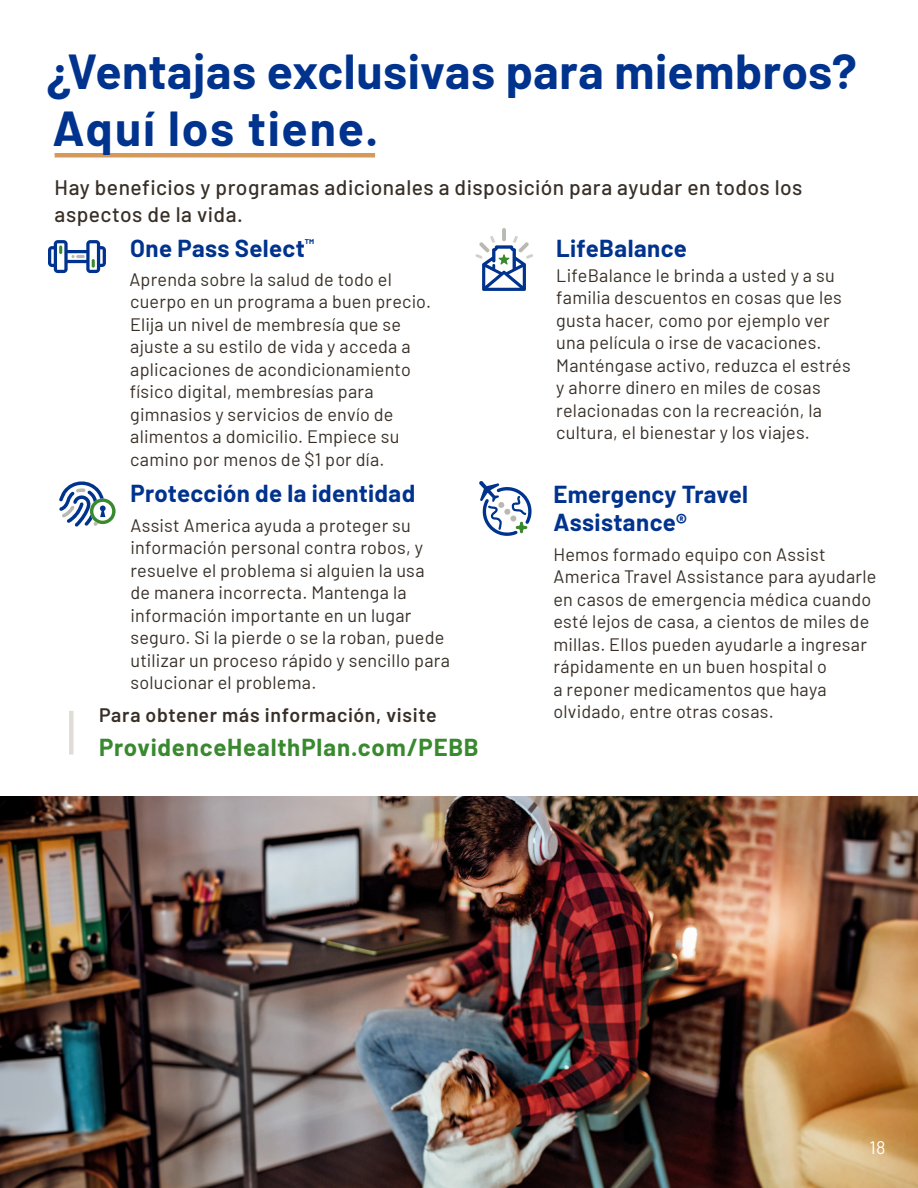
<style>
.page{position:relative;width:918px;height:1188px;background:#fff}
.page>*{position:absolute;margin:0;border:0;box-sizing:border-box;transform-origin:0 0}
.t1{font:700 48px "Barlow";letter-spacing:.01em;color:#00338e}
.t2{font:700 48px "Barlow";letter-spacing:.04em;color:#00338e}
.t3{font:700 24px/28.5px "Barlow";letter-spacing:.015em;color:#00338e}
.t4{font:700 24px "Barlow";letter-spacing:.035em;color:#39892f}
.t5{font:500 21px/27px "Barlow";letter-spacing:.02em;color:#383028}
.t6{font:600 19.5px "Barlow";letter-spacing:.035em;color:#383028}
.t7{font:18px/22.5px "Barlow";letter-spacing:.01em;color:#383028}
.t8{font:18px "Barlow";color:#fff}
</style>
<div class="page">
<div style="left:55px;top:153px;width:320px;height:5px;background:#d59a59"></div>
<svg style="left:48px;top:240px;width:58px;height:33px"></svg>
<div style="left:69px;top:711px;width:5px;height:44px;background:#e0dcd8"></div>
<hr style="left:502px;top:228px;width:4px;height:13px;background:#bab8b2;border-radius:2px">
<svg style="left:475px;top:236px;width:58px;height:55px"></svg>
<svg style="left:479px;top:481px;width:53px;height:55px"></svg>
<svg style="left:59px;top:481px;width:57px;height:46px"></svg>
<img style="left:0;top:796px;width:918px;height:392px">
<h1 class="t1" style="left:46px;top:36px;width:812px">¿Ventajas exclusivas para miembros?</h1>
<h1 class="t2" style="left:53px;top:93px;width:327px">Aquí los tiene.</h1>
<p class="t5" style="left:55px;top:173px;width:749px">Hay beneficios y programas adicionales a disposición para ayudar en todos los aspectos de la vida.</p>
<h2 class="t3" style="left:130px;top:232px;width:185px">One Pass Select<sup>™</sup></h2>
<p class="t7" style="left:129px;top:267px;width:303px">Aprenda sobre la salud de todo el cuerpo en un programa a buen precio.<br>Elija un nivel de membresía que se ajuste a su estilo de vida y acceda a aplicaciones de acondicionamiento físico digital, membresías para gimnasios y servicios de envío de alimentos a domicilio. Empiece su camino por menos de $1 por día.</p>
<h2 class="t3" style="left:130px;top:478px;width:286px">Protección de la identidad</h2>
<p class="t7" style="left:130px;top:512px;width:321px">Assist America ayuda a proteger su información personal contra robos, y resuelve el problema si alguien la usa<br>de manera incorrecta. Mantenga la información importante en un lugar seguro. Si la pierde o se la roban, puede utilizar un proceso rápido y sencillo para solucionar el problema.</p>
<p class="t6" style="left:99px;top:701px;width:339px">Para obtener más información, visite</p>
<h2 class="t4" style="left:99px;top:729px;width:381px">ProvidenceHealthPlan.com/PEBB</h2>
<h2 class="t3" style="left:556px;top:232px;width:132px">LifeBalance</h2>
<p class="t7" style="left:556px;top:262px;width:296px">LifeBalance le brinda a usted y a su familia descuentos en cosas que les gusta hacer, como por ejemplo ver una película o irse de vacaciones.<br>Manténgase activo, reduzca el estrés y ahorre dinero en miles de cosas relacionadas con la recreación, la cultura, el bienestar y los viajes.</p>
<h2 class="t3" style="left:554px;top:478px;width:196px">Emergency Travel<br>Assistance®</h2>
<p class="t7" style="left:554px;top:541px;width:325px">Hemos formado equipo con Assist America Travel Assistance para ayudarle en casos de emergencia médica cuando esté lejos de casa, a cientos de miles de millas. Ellos pueden ayudarle a ingresar rápidamente en un buen hospital o<br>a reponer medicamentos que haya olvidado, entre otras cosas.</p>
<p class="t8" style="left:870px;top:1134px;width:17px">18</p>
</div>
